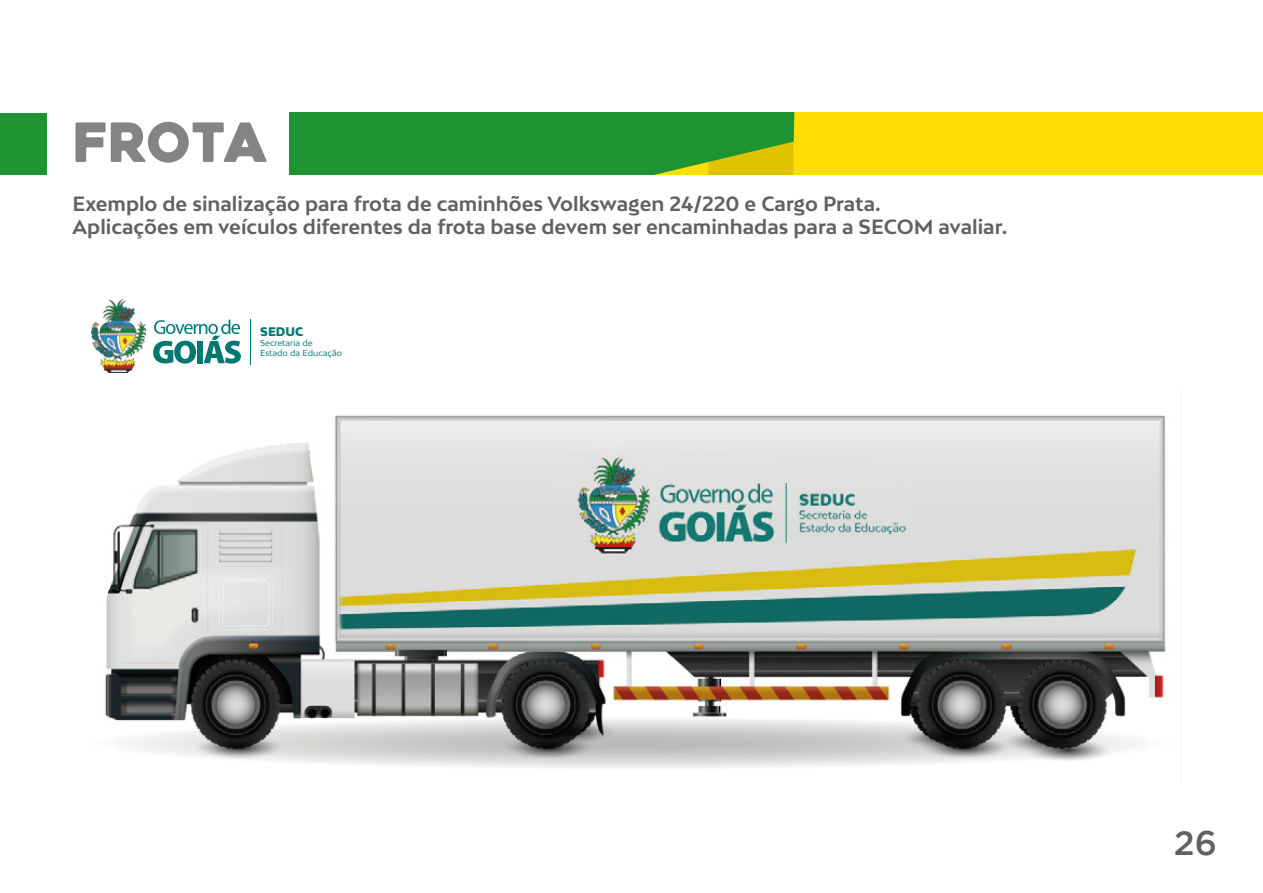
<style>
.page{position:relative;width:1263px;height:893px;background:#fff}
.page>*{position:absolute;margin:0;border:0;box-sizing:border-box;transform-origin:0 0}
.t1{font:54px "Heavitas";color:#848484}
.t2{font:500 34.05px "Gotham";color:#616161}
.t3{font:700 19.5px/23.4px "Bw Mitga";color:#616160}
.t4{font:900 11.7px "Bw Mitga";color:#027870}
.t5{font:8.25px/10.1px "Bw Mitga";color:#027870}
</style>
<div class="page">
<hr style="left:250px;top:319px;width:1px;height:45px;background:#027870">
<img style="left:91px;top:299px;width:54px;height:73px">
<svg style="left:153px;top:320px;width:88px;height:44px"></svg>
<img style="left:105px;top:415px;width:1061px;height:353px">
<div style="left:0;top:113px;width:46px;height:61px;background:#1d9331"></div>
<div style="left:980px;top:113px;width:283px;height:61px;background:#ffdf01"></div>
<svg style="left:290px;top:113px;width:690px;height:61px;background:#62a921"></svg>
<h1 class="t1" style="left:73px;top:109px;width:196px">FROTA</h1>
<p class="t3" style="left:73px;top:191px;width:936px">Exemplo de sinalização para frota de caminhões Volkswagen 24/220 e Cargo Prata.<br>Aplicações em veículos diferentes da frota base devem ser encaminhadas para a SECOM avaliar.</p>
<p class="t4" style="left:260px;top:324px;width:45px">SEDUC</p>
<p class="t5" style="left:260px;top:338px;width:83px">Secretaria de<br>Estado da Educação</p>
<h2 class="t2" style="left:1174px;top:823px;width:45px">26</h2>
</div>
